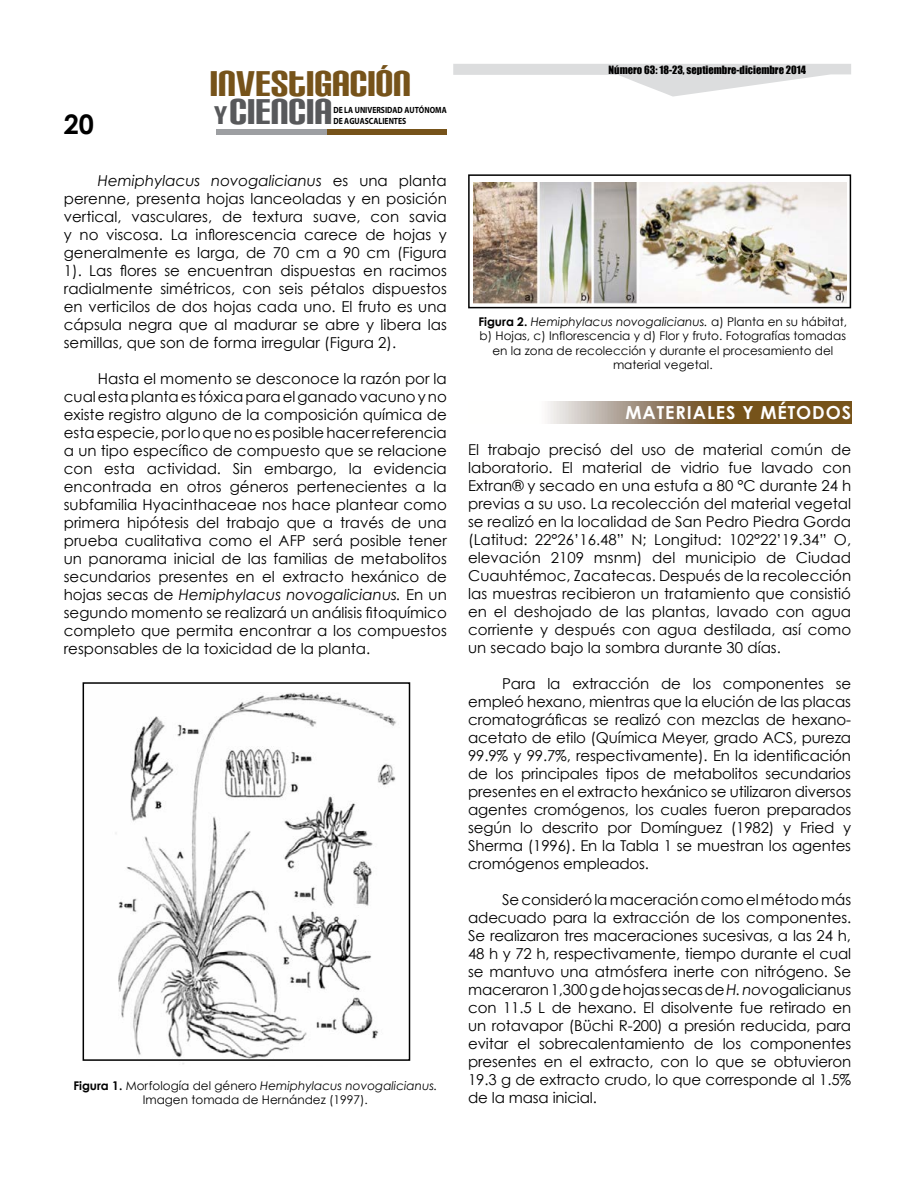
<style>
.page{position:relative;width:915px;height:1191px;background:#fff}
.page>*{position:absolute;margin:0;border:0;box-sizing:border-box;transform-origin:0 0}
.t1{font:43.05px "Carbon Block";color:#76531a}
.t2{font:43.05px "Carbon Block";color:#58595b}
.t3{font:700 27px "Century Gothic";color:#000}
.t4{font:700 18px "Century Gothic";letter-spacing:.05em;color:#fff}
.t5{font:15px/18px "Century Gothic";color:#000;text-align:justify}
.t6{font:12px/14.4px "Century Gothic";color:#000;text-align:center}
.t7{font:10.5px "Impact";color:#000}
.t8{font:700 9px/10.5px "Myriad Pro";color:#000;scale:.85 1}
.s1{font-size:30.75px}
.s2{font-style:italic}
.s3{font-weight:700}
</style>
<div class="page">
<svg style="left:453px;top:64px;width:397px;height:33px"></svg>
<div style="left:216px;top:129px;width:214px;height:6px;background:#9d9fa2"></div>
<div style="left:327px;top:129px;width:119px;height:6px;background:#76531a"></div>
<img style="left:85px;top:692px;width:321px;height:373px">
<div style="left:82px;top:682px;width:328px;height:378px;border:2px solid #000"></div>
<img style="left:473px;top:183px;width:373px;height:120px">
<div style="left:468px;top:174px;width:382px;height:134px;border:2px solid #000"></div>
<svg style="left:548px;top:401px;width:302px;height:23px"></svg>
<h2 class="t3" style="left:64px;top:107px;width:32px">20</h2>
<h1 class="t1" style="left:210px;top:62px;width:203px">INVESTIGACIÓN</h1>
<h1 class="t2" style="left:214px;top:91px;width:120px"><span class="s1">Y</span> CIENCIA</h1>
<p class="t8" style="left:333px;top:105px;width:135px">DE LA UNIVERSIDAD AUTÓNOMA<br>DE AGUASCALIENTES</p>
<p class="t5" style="left:64px;top:171px;width:384px;text-indent:34px"><span class="s2">Hemiphylacus novogalicianus</span> es una planta perenne, presenta hojas lanceoladas y en posición vertical, vasculares, de textura suave, con savia y no viscosa. La inflorescencia carece de hojas y generalmente es larga, de 70 cm a 90 cm (Figura 1). Las flores se encuentran dispuestas en racimos radialmente simétricos, con seis pétalos dispuestos en verticilos de dos hojas cada uno. El fruto es una cápsula negra que al madurar se abre y libera las semillas, que son de forma irregular (Figura 2).</p>
<p class="t5" style="left:64px;top:369px;width:384px;text-indent:34px">Hasta el momento se desconoce la razón por la cual esta planta es tóxica para el ganado vacuno y no existe registro alguno de la composición química de esta especie, por lo que no es posible hacer referencia a un tipo específico de compuesto que se relacione con esta actividad. Sin embargo, la evidencia encontrada en otros géneros pertenecientes a la subfamilia Hyacinthaceae nos hace plantear como primera hipótesis del trabajo que a través de una prueba cualitativa como el AFP será posible tener un panorama inicial de las familias de metabolitos secundarios presentes en el extracto hexánico de hojas secas de <span class="s2">Hemiphylacus novogalicianus.</span> En un segundo momento se realizará un análisis fitoquímico completo que permita encontrar a los compuestos responsables de la toxicidad de la planta.</p>
<p class="t6" style="left:73px;top:1077px;width:365px"><span class="s3">Figura 1.</span> Morfología del género <span class="s2">Hemiphylacus novogalicianus.<br></span>Imagen tomada de Hernández (1997).</p>
<p class="t7" style="left:608px;top:63px;width:199px">Número 63: 18-23, septiembre-diciembre 2014</p>
<p class="t6" style="left:478px;top:314px;width:370px"><span class="s3">Figura 2.</span> <span class="s2">Hemiphylacus novogalicianus.</span> a) Planta en su hábitat, b) Hojas, c) Inflorescencia y d) Flor y fruto. Fotografías tomadas en la zona de recolección y durante el procesamiento del material vegetal.</p>
<p class="t4" style="left:625px;top:401px;width:226px">MATERIALES Y MÉTODOS</p>
<p class="t5" style="left:468px;top:440px;width:384px">El trabajo precisó del uso de material común de laboratorio. El material de vidrio fue lavado con Extran® y secado en una estufa a 80 °C durante 24 h previas a su uso. La recolección del material vegetal se realizó en la localidad de San Pedro Piedra Gorda (Latitud: 22°26’16.48” N; Longitud: 102°22’19.34” O, elevación 2109 msnm) del municipio de Ciudad Cuauhtémoc, Zacatecas. Después de la recolección las muestras recibieron un tratamiento que consistió en el deshojado de las plantas, lavado con agua corriente y después con agua destilada, así como un secado bajo la sombra durante 30 días.</p>
<p class="t5" style="left:468px;top:674px;width:384px;text-indent:34px">Para la extracción de los componentes se empleó hexano, mientras que la elución de las placas cromatográficas se realizó con mezclas de hexano&shy;acetato de etilo (Química Meyer, grado ACS, pureza 99.9% y 99.7%, respectivamente). En la identificación de los principales tipos de metabolitos secundarios presentes en el extracto hexánico se utilizaron diversos agentes cromógenos, los cuales fueron preparados según lo descrito por Domínguez (1982) y Fried y Sherma (1996). En la Tabla 1 se muestran los agentes cromógenos empleados.</p>
<p class="t5" style="left:468px;top:890px;width:384px;text-indent:34px">Se consideró la maceración como el método más adecuado para la extracción de los componentes.<br>Se realizaron tres maceraciones sucesivas, a las 24 h, 48 h y 72 h, respectivamente, tiempo durante el cual se mantuvo una atmósfera inerte con nitrógeno. Se maceraron 1,300 g de hojas secas de <span class="s2">H. nov</span>ogalicianus con 11.5 L de hexano. El disolvente fue retirado en un rotavapor (Büchi R-200) a presión reducida, para evitar el sobrecalentamiento de los componentes presentes en el extracto, con lo que se obtuvieron 19.3 g de extracto crudo, lo que corresponde al 1.5% de la masa inicial.</p>
</div>
